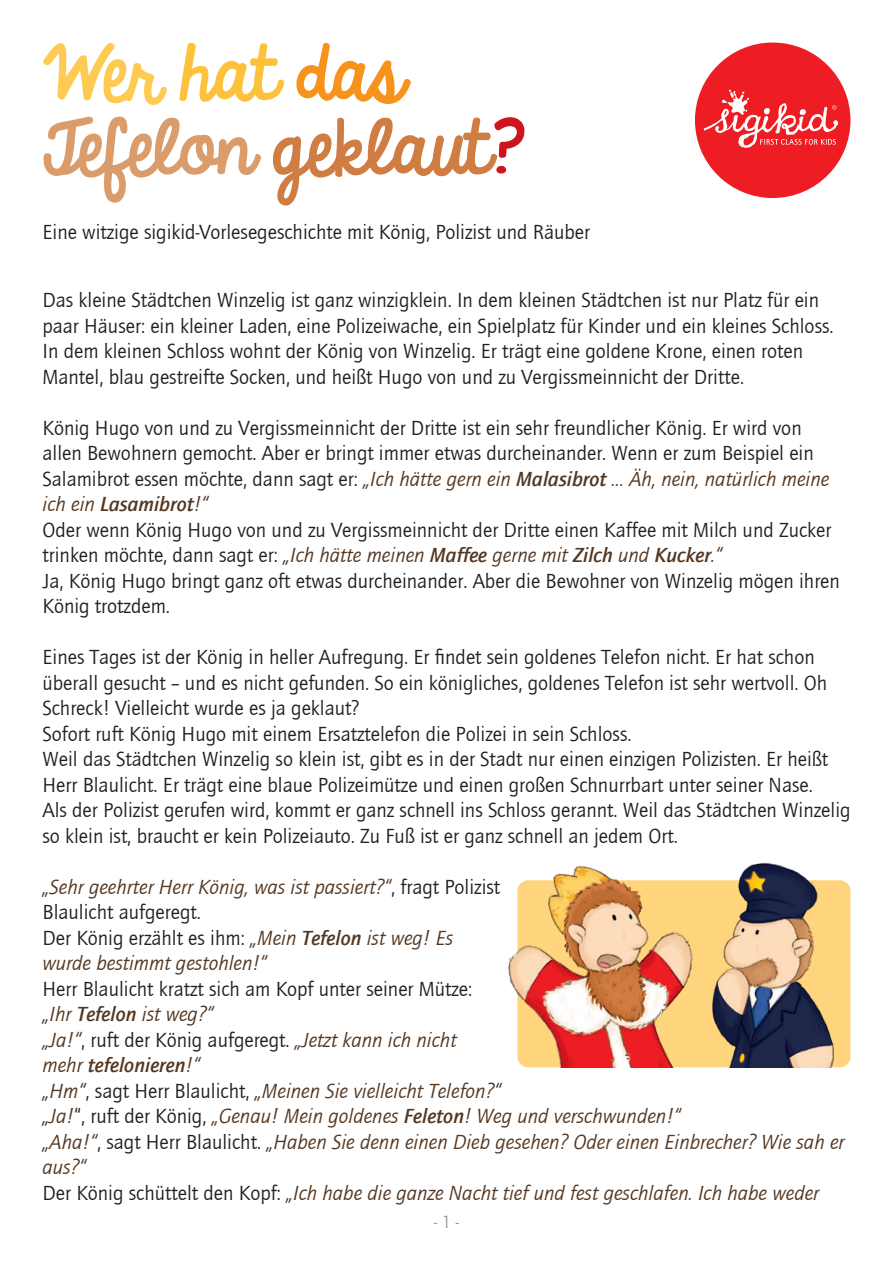
<style>
.page{position:relative;width:893px;height:1263px;background:#fff}
.page>*{position:absolute;margin:0;border:0;box-sizing:border-box;transform-origin:0 0}
.t1{font:66.75px "Sigikid Always A Good Time";color:#da9c6a}
.t2{font:66.75px "Sigikid Always A Good Time";color:#feca52}
.t3{font:21px/25.5px "Quay Itc T";color:#231f20}
.t4{font:italic 21px/25.5px "Quay Itc T";color:#543721}
.t5{font:18px "Quay Itc T";color:#939598}
.s1{color:#fec13b}
.s2{color:#f7931d}
.s3{color:#d07d43}
.s4{color:#cd151d}
.s5{font-style:italic;color:#543721}
.s6{font-weight:700;font-style:italic;color:#543721}
.s7{font-style:normal;color:#231f20}
.s8{font-weight:700}
</style>
<div class="page">
<div style="left:517px;top:880px;width:333px;height:187px;background:#fed57c;border-radius:11px"></div>
<img style="left:508px;top:865px;width:164px;height:202px">
<img style="left:672px;top:862px;width:170px;height:205px">
<div style="left:695px;top:43px;width:155px;height:155px;background:#ee1d23;border-radius:50%"></div>
<svg style="left:704px;top:90px;width:134px;height:58px"></svg>
<p class="t2" style="left:43px;top:18px;width:362px">Wer <span class="s1">hat</span> <span class="s2">das</span></p>
<p class="t1" style="left:38px;top:92px;width:488px">Tefelon <span class="s3">geklaut</span><span class="s4">?</span></p>
<p class="t3" style="left:43px;top:219px;width:549px">Eine witzige sigikid-Vorlesegeschichte mit König, Polizist und Räuber</p>
<p class="t3" style="left:43px;top:287px;width:793px">Das kleine Städtchen Winzelig ist ganz winzigklein. In dem kleinen Städtchen ist nur Platz für ein paar Häuser: ein kleiner Laden, eine Polizeiwache, ein Spielplatz für Kinder und ein kleines Schloss.</p>
<p class="t3" style="left:43px;top:338px;width:762px">In dem kleinen Schloss wohnt der König von Winzelig. Er trägt eine goldene Krone, einen roten<br>Mantel, blau gestreifte Socken, und heißt Hugo von und zu Vergissmeinnicht der Dritte.</p>
<p class="t3" style="left:43px;top:414px;width:788px">König Hugo von und zu Vergissmeinnicht der Dritte ist ein sehr freundlicher König. Er wird von allen Bewohnern gemocht. Aber er bringt immer etwas durcheinander. Wenn er zum Beispiel ein Salamibrot essen möchte, dann sagt er: <span class="s5">„Ich hätte gern ein</span> <span class="s6">Malasibrot</span> <span class="s5">... Äh, nein, natürlich meine ich ein</span> <span class="s6">Lasamibrot</span><span class="s5">!“</span></p>
<p class="t3" style="left:43px;top:516px;width:790px">Oder wenn König Hugo von und zu Vergissmeinnicht der Dritte einen Kaffee mit Milch und Zucker trinken möchte, dann sagt er: <span class="s5">„Ich hätte meinen</span> <span class="s6">Maffee</span> <span class="s5">gerne mit</span> <span class="s6">Zilch</span> <span class="s5">und</span> <span class="s6">Kucker</span><span class="s5">.“</span></p>
<p class="t3" style="left:43px;top:567px;width:799px">Ja, König Hugo bringt ganz oft etwas durcheinander. Aber die Bewohner von Winzelig mögen ihren<br>König trotzdem.</p>
<p class="t3" style="left:43px;top:644px;width:786px">Eines Tages ist der König in heller Aufregung. Er findet sein goldenes Telefon nicht. Er hat schon überall gesucht – und es nicht gefunden. So ein königliches, goldenes Telefon ist sehr wertvoll. Oh<br>Schreck! Vielleicht wurde es ja geklaut?</p>
<p class="t3" style="left:43px;top:720px;width:590px">Sofort ruft König Hugo mit einem Ersatztelefon die Polizei in sein Schloss.</p>
<p class="t3" style="left:43px;top:746px;width:787px">Weil das Städtchen Winzelig so klein ist, gibt es in der Stadt nur einen einzigen Polizisten. Er heißt<br>Herr Blaulicht. Er trägt eine blaue Polizeimütze und einen großen Schnurrbart unter seiner Nase.</p>
<p class="t3" style="left:43px;top:797px;width:809px">Als der Polizist gerufen wird, kommt er ganz schnell ins Schloss gerannt. Weil das Städtchen Winzelig so klein ist, braucht er kein Polizeiauto. Zu Fuß ist er ganz schnell an jedem Ort.</p>
<p class="t4" style="left:43px;top:874px;width:459px">„Sehr geehrter Herr König, was ist passiert?“<span class="s7">, fragt Polizist<br>Blaulicht aufgeregt.</span></p>
<p class="t4" style="left:43px;top:925px;width:412px"><span class="s7">Der König erzählt es ihm:</span> „Mein <span class="s8">Tefelon</span> ist weg! Es wurde bestimmt gestohlen!“</p>
<p class="t3" style="left:43px;top:975px;width:431px">Herr Blaulicht kratzt sich am Kopf unter seiner Mütze: <span class="s5">„Ihr</span> <span class="s6">Tefelon</span> <span class="s5">ist weg?“</span></p>
<p class="t4" style="left:43px;top:1027px;width:416px">„Ja!“<span class="s7">, ruft der König aufgeregt.</span> „Jetzt kann ich nicht mehr <span class="s8">tefelonieren</span>!“</p>
<p class="t4" style="left:43px;top:1078px;width:460px">„Hm“<span class="s7">, sagt Herr Blaulicht,</span> „Meinen Sie vielleicht Telefon?“</p>
<p class="t4" style="left:43px;top:1103px;width:640px">„Ja!<span class="s7">“, ruft der König,</span> „Genau! Mein goldenes <span class="s8">Feleton</span>! Weg und verschwunden!“</p>
<p class="t4" style="left:43px;top:1129px;width:803px">„Aha!“<span class="s7">, sagt Herr Blaulicht.</span> „Haben Sie denn einen Dieb gesehen? Oder einen Einbrecher? Wie sah er aus?“</p>
<p class="t4" style="left:43px;top:1180px;width:778px"><span class="s7">Der König schüttelt den Kopf:</span> „Ich habe die ganze Nacht tief und fest geschlafen. Ich habe weder</p>
<p class="t5" style="left:434px;top:1211px;width:26px">- 1 -</p>
</div>
